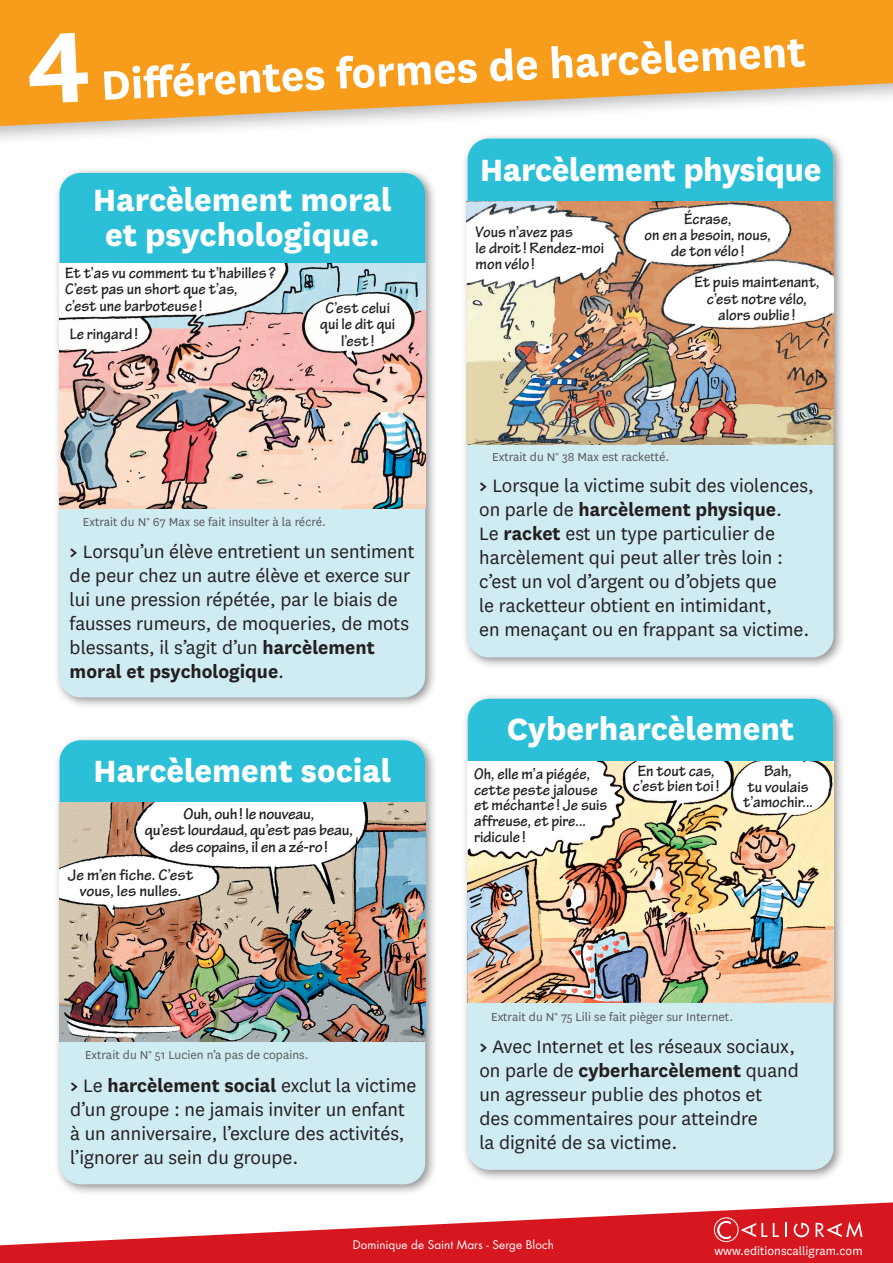
<style>
.page{position:relative;width:893px;height:1263px;background:#fff}
.page>*{position:absolute;margin:0;border:0;box-sizing:border-box;transform-origin:0 0}
.t1{font:700 48px "National";color:#fff}
.t2{font:800 36px/34.5px "National";color:#fff;text-align:center}
.t3{font:21px/24px "National";color:#231f20}
.t4{font:700 16.35px/16.4px "Tekton Pro";color:#231f20;scale:.95 1}
.t5{font:700 16.35px/16.4px "Tekton Pro";color:#231f20;text-align:center}
.t6{font:13.5px "National";color:#57585a}
.t7{font:13.35px "National";color:#fff}
.t8{font:11.7px "Futura Std";letter-spacing:.01em;color:#fff}
.s1{font-weight:800}
.s2{font-weight:700}
</style>
<div class="page">
<div style="left:54px;top:167px;width:383px;height:543px;background:#231f20;opacity:.5"></div>
<div style="left:60px;top:173px;width:365px;height:524px;background:#d0ecf3;border-radius:21px"></div>
<div style="left:60px;top:173px;width:365px;height:112px;background:#2bc0d7;border-radius:21px"></div>
<img style="left:60px;top:264px;width:365px;height:245px">
<div style="left:462px;top:133px;width:384px;height:536px;background:#231f20;opacity:.5"></div>
<div style="left:468px;top:139px;width:365px;height:518px;background:#d0ecf3;border-radius:21px"></div>
<div style="left:468px;top:139px;width:365px;height:146px;background:#2bc0d7;border-radius:21px"></div>
<img style="left:467px;top:202px;width:366px;height:242px">
<div style="left:54px;top:734px;width:383px;height:462px;background:#231f20;opacity:.5"></div>
<div style="left:60px;top:740px;width:365px;height:444px;background:#d0ecf3;border-radius:21px"></div>
<div style="left:60px;top:740px;width:365px;height:93px;background:#2bc0d7;border-radius:21px"></div>
<img style="left:60px;top:802px;width:365px;height:240px">
<div style="left:462px;top:693px;width:384px;height:489px;background:#231f20;opacity:.5"></div>
<div style="left:468px;top:699px;width:365px;height:471px;background:#d0ecf3;border-radius:21px"></div>
<div style="left:468px;top:699px;width:365px;height:100px;background:#2bc0d7;border-radius:21px"></div>
<img style="left:468px;top:761px;width:365px;height:242px">
<div style="left:0;top:0;width:893px;height:148px;background:#231f20;opacity:.3"></div>
<svg style="left:0;top:0;width:893px;height:126px;background:#f5aa40"></svg>
<svg style="left:0;top:1202px;width:893px;height:61px;fill:#d7171f"></svg>
<div style="left:714px;top:1217px;width:25px;height:25px;border:1px solid #fff;border-radius:50%"></div>
<svg style="left:717px;top:1221px;width:14px;height:18px"></svg>
<svg style="left:741px;top:1223px;width:26px;height:14px"></svg>
<svg style="left:773px;top:1223px;width:6px;height:14px"></svg>
<svg style="left:785px;top:1223px;width:2px;height:14px"></svg>
<svg style="left:794px;top:1223px;width:15px;height:14px"></svg>
<svg style="left:816px;top:1221px;width:46px;height:16px"></svg>
<div style="left:27px;top:32px;width:62px;height:72px;background:#f89c1c"></div>
<h1 class="t1" style="left:99px;top:53px;width:707px;rotate:-3deg">Diff érentes formes de harcèlement</h1>
<h2 class="t2" style="left:93px;top:180px;width:300px">Harcèlement moral et psychologique.</h2>
<p class="t4" style="left:65px;top:265px;width:223px">Et t’as vu comment tu t’habilles?<br>C’est pas un short que t’as,<br>c’est une barboteuse !</p>
<p class="t4" style="left:70px;top:326px;width:73px">Le ringard!</p>
<p class="t4" style="left:320px;top:300px;width:80px;text-align:center">C’est celui qui le dit qui l’est !</p>
<p class="t6" style="left:83px;top:513px;width:245px">Extrait du N° 67 Max se fait insulter à la récré.</p>
<p class="t3" style="left:70px;top:539px;width:346px"><span class="s1">&gt;</span> Lorsqu’un élève entretient un sentiment de peur chez un autre élève et exerce sur lui une pression répétée, par le biais de fausses rumeurs, de moqueries, de mots blessants, il s’agit d’un <span class="s2">harcèlement moral et psychologique</span>.</p>
<h2 class="t2" style="left:93px;top:751px;width:300px">Harcèlement social</h2>
<p class="t5" style="left:145px;top:806px;width:210px">Ouh, ouh! le nouveau,<br>qu’est lourdaud, qu’est pas beau, des copains, il en a zé-ro!</p>
<p class="t5" style="left:68px;top:867px;width:127px">Je m’en fiche. C’est vous, les nulles.</p>
<p class="t6" style="left:85px;top:1046px;width:225px">Extrait du N° 51 Lucien n’a pas de copains.</p>
<p class="t3" style="left:70px;top:1072px;width:348px"><span class="s1">&gt;</span> Le <span class="s2">harcèlement social</span> exclut la victime d’un groupe : ne jamais inviter un enfant à un anniversaire, l’exclure des activités, l’ignorer au sein du groupe.</p>
<h2 class="t2" style="left:480px;top:150px;width:343px">Harcèlement physique</h2>
<p class="t4" style="left:475px;top:224px;width:137px">Vous n’avez pas<br>le droit ! Rendez-moi mon vélo !</p>
<p class="t4" style="left:644px;top:211px;width:135px;text-align:center">Écrase,<br>on en a besoin, nous, de ton vélo !</p>
<p class="t4" style="left:694px;top:274px;width:133px;text-align:center">Et puis maintenant, c’est notre vélo, alors oublie !</p>
<p class="t6" style="left:492px;top:448px;width:179px">Extrait du N° 38 Max est racketté.</p>
<p class="t3" style="left:479px;top:473px;width:336px"><span class="s1">&gt;</span> Lorsque la victime subit des violences, on parle de <span class="s2">harcèlement physique</span>.<br>Le <span class="s2">racket</span> est un type particulier de harcèlement qui peut aller très loin : c’est un vol d’argent ou d’objets que<br>le racketteur obtient en intimidant,<br>en menaçant ou en frappant sa victime.</p>
<h2 class="t2" style="left:507px;top:709px;width:289px">Cyberharcèlement</h2>
<p class="t4" style="left:474px;top:766px;width:142px;line-height:15.8px">Oh, elle m’a piégée, cette peste jalouse et méchante ! Je suis affreuse, et pire... ridicule !</p>
<p class="t4" style="left:633px;top:763px;width:92px;line-height:15.8px">En tout cas, c’est bien toi !</p>
<p class="t4" style="left:743px;top:763px;width:75px;line-height:15.8px;text-align:center">Bah,<br>tu voulais t’amochir...</p>
<p class="t6" style="left:491px;top:1008px;width:244px">Extrait du N° 75 Lili se fait pièger sur Internet.</p>
<p class="t3" style="left:479px;top:1034px;width:321px"><span class="s1">&gt;</span> Avec Internet et les réseaux sociaux, on parle de <span class="s2">cyberharcèlement</span> quand un agresseur publie des photos et<br>des commentaires pour atteindre<br>la dignité de sa victime.</p>
<p class="t8" style="left:353px;top:1237px;width:203px">Dominique de Saint Mars - Serge Bloch</p>
<p class="t7" style="left:715px;top:1242px;width:149px">www.editionscalligram.com</p>
</div>
